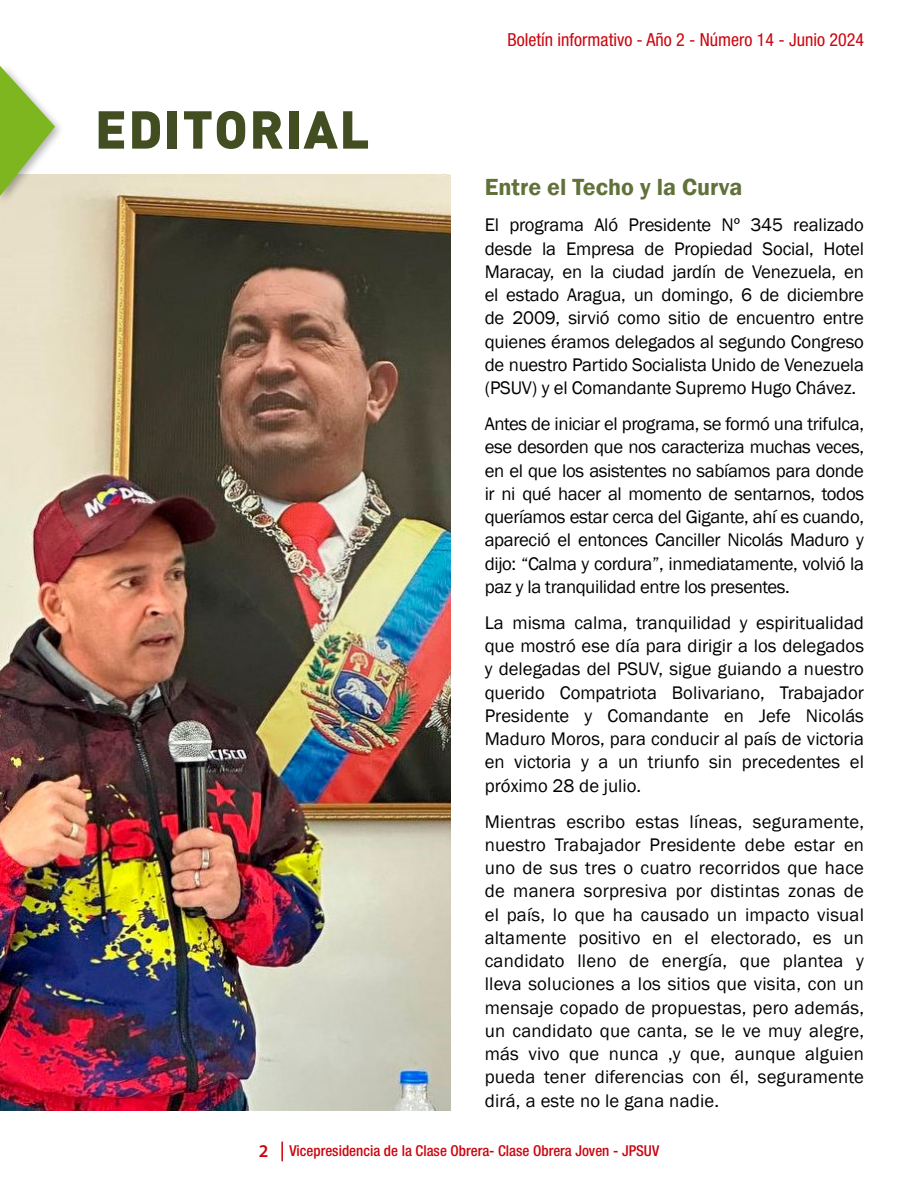
<style>
.page{position:relative;width:918px;height:1188px;background:#fff}
.page>*{position:absolute;margin:0;border:0;box-sizing:border-box;transform-origin:0 0}
.t1{font:900 52.5px "DIN Pro";letter-spacing:.03em;color:#424e21}
.t2{font:600 24px "Franklin Gothic";color:#61713a}
.t3{font:18.75px/23.2px "Franklin Gothic";letter-spacing:-.01em;color:#000;text-align:justify}
.t4{font:condensed 18px "Helvetica Neue LT Std";color:#cb0610}
.t5{font:500 condensed 15px "Helvetica Neue";color:#cb0610}
.s1{font-family:"Myriad Pro";font-weight:600;font-stretch:normal;font-size:18px}
</style>
<div class="page">
<svg style="left:281px;top:1142px;width:2px;height:19px"></svg>
<img style="left:0;top:174px;width:451px;height:936px">
<div style="left:0;top:62px;width:65px;height:144px;background:#000;opacity:.31"></div>
<svg style="left:0;top:66px;width:55px;height:130px"></svg>
<h1 class="t1" style="left:95px;top:85px;width:276px">EDITORIAL</h1>
<p class="t4" style="left:508px;top:29px;width:358px">Boletín informativo - Año 2 - Número 14 - Junio 2024</p>
<p class="t2" style="left:485px;top:173px;width:259px">Entre el Techo y la Curva</p>
<p class="t3" style="left:485px;top:214px;width:381px">El programa Aló Presidente Nº 345 realizado desde la Empresa de Propiedad Social, Hotel Maracay, en la ciudad jardín de Venezuela, en el estado Aragua, un domingo, 6 de diciembre de 2009, sirvió como sitio de encuentro entre quienes éramos delegados al segundo Congreso de nuestro Partido Socialista Unido de Venezuela (PSUV) y el Comandante Supremo Hugo Chávez.</p>
<p class="t3" style="left:485px;top:413px;width:381px">Antes de iniciar el programa, se formó una trifulca, ese desorden que nos caracteriza muchas veces, en el que los asistentes no sabíamos para donde ir ni qué hacer al momento de sentarnos, todos queríamos estar cerca del Gigante, ahí es cuando, apareció el entonces Canciller Nicolás Maduro y dijo: “Calma y cordura”, inmediatamente, volvió la paz y la tranquilidad entre los presentes.</p>
<p class="t3" style="left:485px;top:611px;width:381px">La misma calma, tranquilidad y espiritualidad que mostró ese día para dirigir a los delegados y delegadas del PSUV, sigue guiando a nuestro querido Compatriota Bolivariano, Trabajador Presidente y Comandante en Jefe Nicolás Maduro Moros, para conducir al país de victoria en victoria y a un triunfo sin precedentes el próximo 28 de julio.</p>
<p class="t3" style="left:485px;top:810px;width:381px">Mientras escribo estas líneas, seguramente, nuestro Trabajador Presidente debe estar en uno de sus tres o cuatro recorridos que hace de manera sorpresiva por distintas zonas de el país, lo que ha causado un impacto visual altamente positivo en el electorado, es un candidato lleno de energía, que plantea y lleva soluciones a los sitios que visita, con un mensaje copado de propuestas, pero además, un candidato que canta, se le ve muy alegre, más vivo que nunca ,y que, aunque alguien pueda tener diferencias con él, seguramente dirá, a este no le gana nadie.</p>
<p class="t5" style="left:259px;top:1142px;width:402px"><span class="s1">2</span> Vicepresidencia de la Clase Obrera- Clase Obrera Joven - JPSUV</p>
</div>
